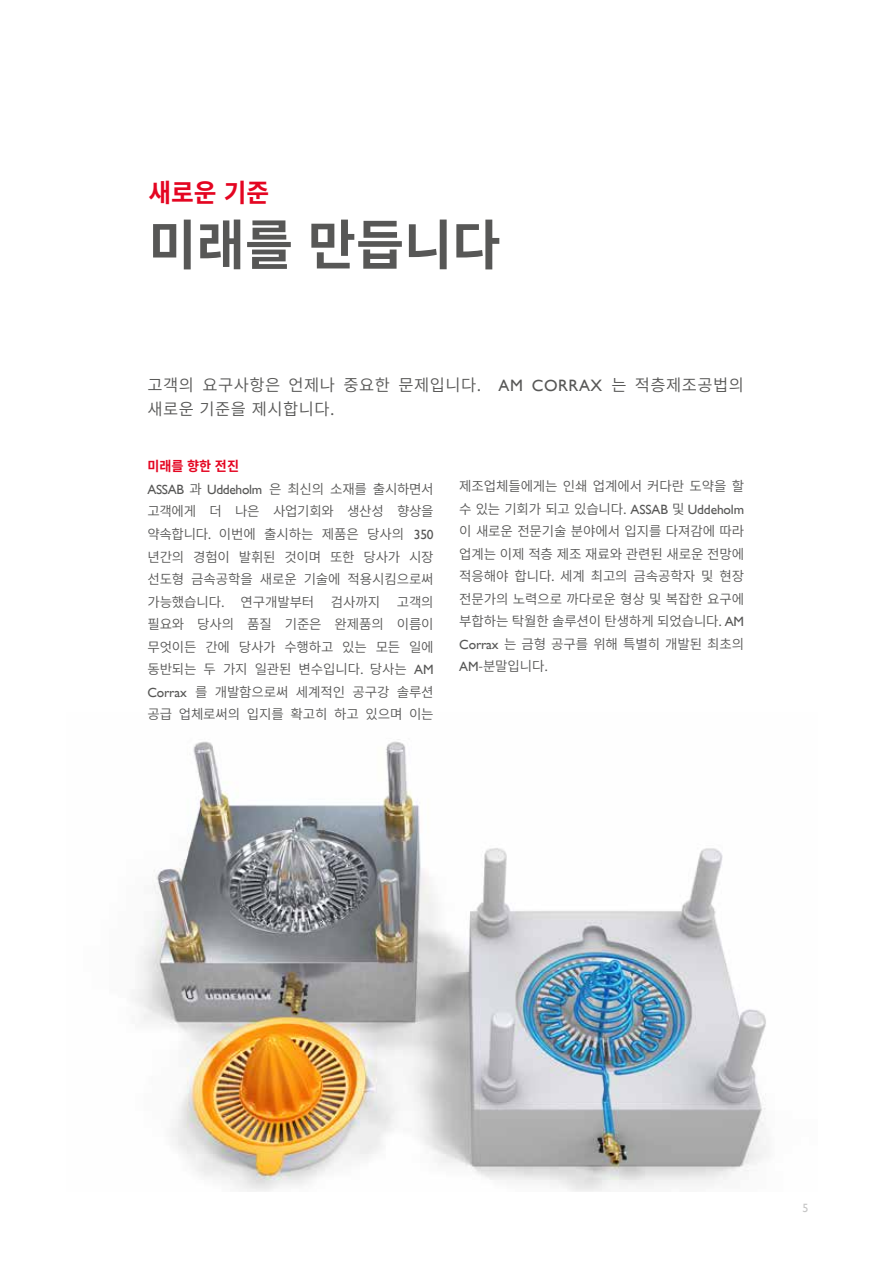
<style>
.page{position:relative;width:893px;height:1263px;background:#fff}
.page>*{position:absolute;margin:0;border:0;box-sizing:border-box;transform-origin:0 0}
.t1{font:700 54px "Source Han Sans KR";color:#575756}
.t2{font:700 25.5px "Source Han Sans KR";color:#e40521}
.t3{font:16.5px/24px "Source Han Sans KR";letter-spacing:.03em;color:#575756}
.t4{font:13.5px/22.5px "Source Han Sans KR";letter-spacing:-.01em;color:#575756;text-align:justify}
.t5{font:13.5px "Assab Gill";letter-spacing:-.025em;color:#575756}
.t6{font:700 13.5px "Source Han Sans KR";color:#e40521}
.t7{font:12px "Assab Gill";color:#c6c6c6}
.s1{font-family:"Assab Gill"}
.s2{font-family:"Source Han Sans KR"}
</style>
<div class="page">
<img style="left:135px;top:739px;width:632px;height:452px">
<h2 class="t2" style="left:148px;top:178px;width:122px">새로운 기준</h2>
<h1 class="t1" style="left:148px;top:214px;width:353px">미래를 만듭니다</h1>
<p class="t3" style="left:147px;top:374px;width:598px">고객의 요구사항은 언제나 중요한 문제입니다. <span class="s1">AM CORRAX</span> 는 적층제조공법의 새로운 기준을 제시합니다.</p>
<p class="t6" style="left:147px;top:459px;width:93px">미래를 향한 전진</p>
<p class="t5" style="left:147px;top:482px;width:288px">ASSAB <span class="s2">과</span> Uddeholm <span class="s2">은 최신의 소재를 출시하면서</span></p>
<p class="t4" style="left:147px;top:501px;width:288px">고객에게 더 나은 사업기회와 생산성 향상을 약속합니다. 이번에 출시하는 제품은 당사의 <span class="s1">350 </span>년간의 경험이 발휘된 것이며 또한 당사가 시장 선도형 금속공학을 새로운 기술에 적용시킴으로써 가능했습니다. 연구개발부터 검사까지 고객의 필요와 당사의 품질 기준은 완제품의 이름이 무엇이든 간에 당사가 수행하고 있는 모든 일에 동반되는 두 가지 일관된 변수입니다. 당사는 <span class="s1">AM Corrax</span> 를 개발함으로써 세계적인 공구강 솔루션 공급 업체로써의 입지를 확고히 하고 있으며 이는</p>
<p class="t4" style="left:459px;top:475px;width:286px">제조업체들에게는 인쇄 업계에서 커다란 도약을 할 수 있는 기회가 되고 있습니다. <span class="s1">ASSAB</span> 및 <span class="s1">Uddeholm </span>이 새로운 전문기술 분야에서 입지를 다져감에 따라 업계는 이제 적층 제조 재료와 관련된 새로운 전망에 적응해야 합니다. 세계 최고의 금속공학자 및 현장 전문가의 노력으로 까다로운 형상 및 복잡한 요구에 부합하는 탁월한 솔루션이 탄생하게 되었습니다. <span class="s1">AM Corrax</span> 는 금형 공구를 위해 특별히 개발된 최초의 <span class="s1">AM</span>-분말입니다.</p>
<p class="t7" style="left:802px;top:1201px;width:7px">5</p>
</div>
